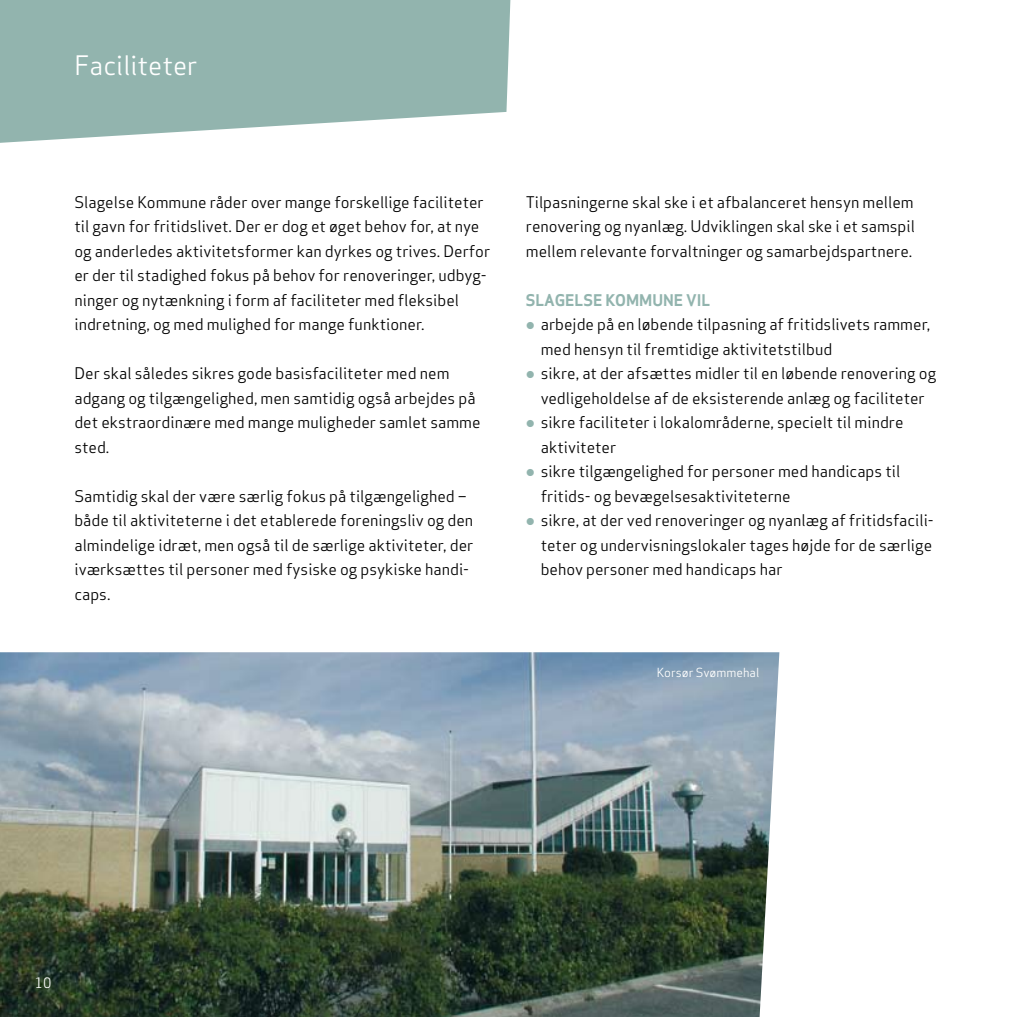
<style>
.page{position:relative;width:1017px;height:1017px;background:#fff}
.page>*{position:absolute;margin:0;border:0;box-sizing:border-box;transform-origin:0 0}
.t1{font:26.25px "Apex Sans Book T";color:#fff}
.t2{font:15.75px/24.5px "Apex Sans Book ST";color:#000}
.t3{font:15.75px "Apex Sans Bold ST";color:#92b4ae}
.t4{font:14px "Apex Sans Book T";color:#fff}
.t5{font:12.25px "Apex Sans Book ST";color:#fff}
.s1{color:#92b4ae}
</style>
<div class="page">
<svg style="left:0;top:0;width:510px;height:143px;background:#9dbcb6"></svg>
<img style="left:0;top:652px;width:779px;height:365px">
<h1 class="t1" style="left:74px;top:49px;width:125px">Faciliteter</h1>
<p class="t2" style="left:74px;top:189px;width:417px">Slagelse Kommune råder over mange forskellige faciliteter til gavn for fritidslivet. Der er dog et øget behov for, at nye og anderledes aktivitetsformer kan dyrkes og trives. Derfor er der til stadighed fokus på behov for renoveringer, udbyg&shy;ninger og nytænkning i form af faciliteter med fleksibel indretning, og med mulighed for mange funktioner.</p>
<p class="t2" style="left:74px;top:361px;width:408px">Der skal således sikres gode basisfaciliteter med nem adgang og tilgængelighed, men samtidig også arbejdes på det ekstraordinære med mange muligheder samlet samme sted.</p>
<p class="t2" style="left:74px;top:483px;width:400px">Samtidig skal der være særlig fokus på tilgængelighed – både til aktiviteterne i det etablerede foreningsliv og den almindelige idræt, men også til de særlige aktiviteter, der iværksættes til personer med fysiske og psykiske handi&shy;caps.</p>
<p class="t2" style="left:526px;top:190px;width:391px;text-align:justify">Tilpasningerne skal ske i et afbalanceret hensyn mellem renovering og nyanlæg. Udviklingen skal ske i et samspil mellem relevante forvaltninger og samarbejdspartnere.</p>
<p class="t3" style="left:526px;top:290px;width:186px">SLAGELSE KOMMUNE VIL</p>
<p class="t2" style="left:541px;top:312px;width:391px;text-indent:-15px"><span class="s1">●</span> arbejde på en løbende tilpasning af fritidslivets rammer, med hensyn til fremtidige aktivitetstilbud</p>
<p class="t2" style="left:526px;top:361px;width:412px;text-align:center"><span class="s1">●</span> sikre, at der afsættes midler til en løbende renovering og vedligeholdelse af de eksisterende anlæg og faciliteter</p>
<p class="t2" style="left:541px;top:410px;width:364px;text-indent:-15px"><span class="s1">●</span> sikre faciliteter i lokalområderne, specielt til mindre aktiviteter</p>
<p class="t2" style="left:541px;top:459px;width:361px;text-indent:-15px"><span class="s1">●</span> sikre tilgængelighed for personer med handicaps til fritids- og bevægelsesaktiviteterne</p>
<p class="t2" style="left:541px;top:508px;width:395px;text-align:justify;text-indent:-15px"><span class="s1">●</span> sikre, at der ved renoveringer og nyanlæg af fritidsfacili&shy;teter og undervisningslokaler tages højde for de særlige behov personer med handicaps har</p>
<p class="t5" style="left:657px;top:665px;width:104px">Korsør Svømmehal</p>
<p class="t4" style="left:35px;top:974px;width:18px">10</p>
</div>
